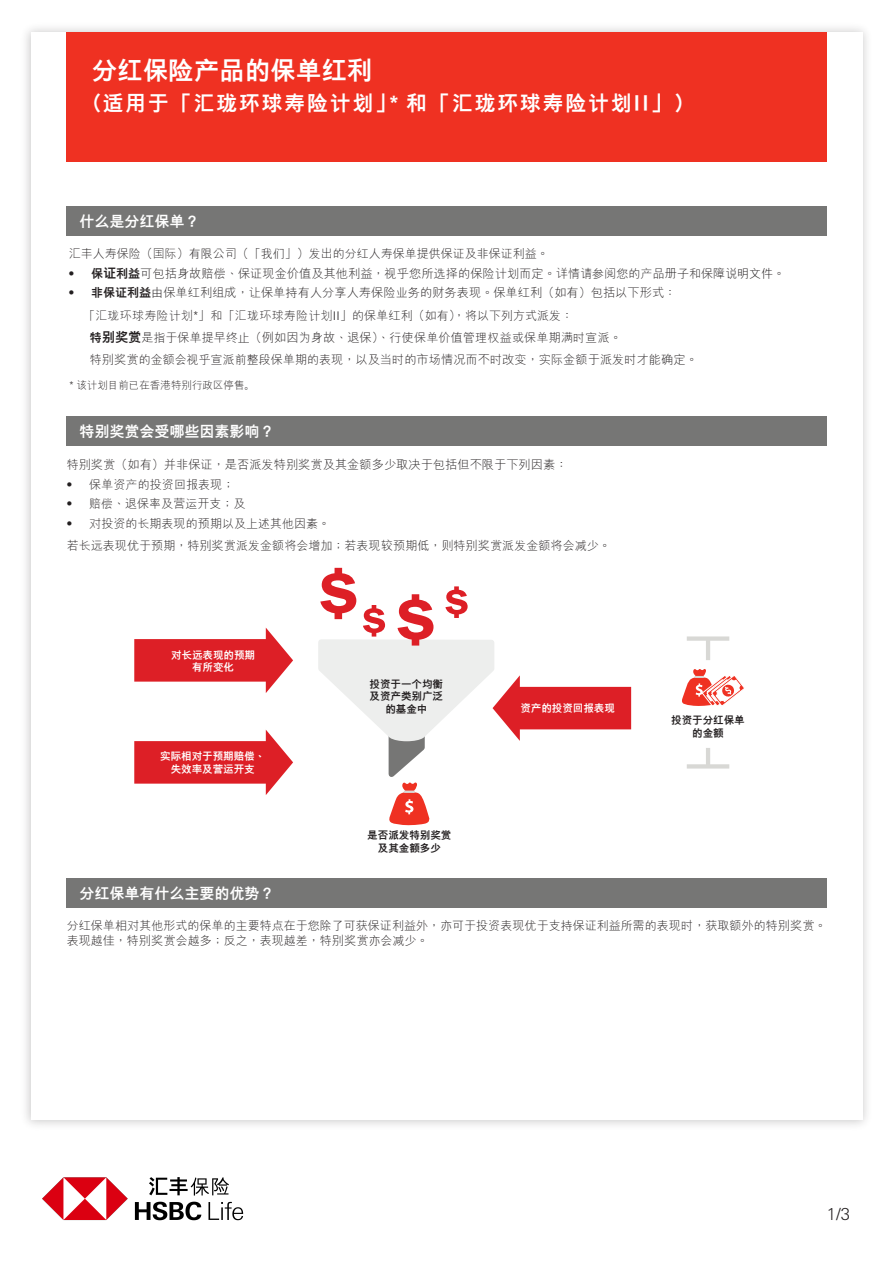
<style>
.page{position:relative;width:893px;height:1263px;background:#fff}
.page>*{position:absolute;margin:0;border:0;box-sizing:border-box;transform-origin:0 0}
.t1{font:800 25.5px "M Hei PR Cfor HSBC";color:#fff}
.t2{font:800 21px "M Hei H Kfor HSBC";letter-spacing:.08em;color:#fff}
.t3{font:300 16.5px "Univers Nextfor HSBC";color:#231f20}
.t4{font:800 15px "M Hei PR Cfor HSBC";color:#fff}
.t5{font:300 12.3px/19.5px "M Hei PR Cfor HSBC";color:#231f20}
.t6{font:300 12px/15px "M Hei PR Cfor HSBC";color:#231f20}
.t7{font:300 12px "M Hei PR Cfor HSBC";letter-spacing:.02em;color:#231f20}
.t8{font:800 10.5px/12.6px "M Hei PR Cfor HSBC";color:#231f20;text-align:center}
.t9{font:800 10.5px/12.6px "M Hei PR Cfor HSBC";color:#fff;text-align:center}
.t10{font:300 10.5px "M Hei PR Cfor HSBC";color:#231f20}
.t11{font:800 10.5px "M Hei H Kfor HSBC";color:#fff}
.s1{font-family:"M Hei PR Cfor HSBC"}
.s2{font-family:"M Hei H Kfor HSBC"}
.s3{font-size:12.3px}
.s4{font-family:"M Hei H Kfor HSBC";font-size:12px}
.s5{font-weight:800;font-size:12px}
.s6{font-weight:800;font-size:13.2px}
.s7{font-size:12px}
.s8{font-weight:800}
</style>
<div class="page">
<img style="left:26px;top:28px;width:841px;height:1097px">
<div style="left:31px;top:33px;width:831px;height:1087px;background:#fff"></div>
<div style="left:67px;top:32px;width:760px;height:130px;background:#ef3122"></div>
<div style="left:67px;top:206px;width:760px;height:30px;background:#767675"></div>
<div style="left:67px;top:416px;width:760px;height:30px;background:#767675"></div>
<svg style="left:134px;top:628px;width:159px;height:65px"></svg>
<svg style="left:134px;top:730px;width:159px;height:65px"></svg>
<svg style="left:682px;top:669px;width:62px;height:37px"></svg>
<svg style="left:687px;top:636px;width:42px;height:24px"></svg>
<svg style="left:687px;top:748px;width:42px;height:20px"></svg>
<div style="left:67px;top:878px;width:760px;height:30px;background:#767675"></div>
<svg style="left:318px;top:568px;width:313px;height:258px"></svg>
<img style="left:42px;top:1177px;width:202px;height:44px">
<h1 class="t1" style="left:92px;top:56px;width:282px">分红保险产品的保单红利</h1>
<h2 class="t2" style="left:82px;top:93px;width:614px">（<span class="s1">适用于</span>「<span class="s1">汇珑环</span>球寿险<span class="s1">计</span>划」* 和「<span class="s1">汇珑环</span>球寿险<span class="s1">计</span>划II」）</h2>
<p class="t4" style="left:79px;top:213px;width:121px">什么是分红保单<span class="s2">？</span></p>
<p class="t6" style="left:69px;top:247px;width:482px"><span class="s3">汇</span>丰人寿保险<span class="s2">（</span>国际<span class="s2">）有限公司（「</span>我们<span class="s2">」）</span>发出的分红人寿保单提供保证及非保证利益<span class="s2">。</span></p>
<p class="t5" style="left:66px;top:264px;width:721px"><span class="s4">‧</span> <span class="s5">保</span><span class="s6">证</span><span class="s5">利益</span>可包括身故赔偿<span class="s4">、</span>保证现金价值及其他利益<span class="s4">，</span>视乎您所选择的保险计划而定<span class="s4">。</span>详<span class="s7">情</span>请<span class="s7">参</span>阅<span class="s7">您的</span>产<span class="s7">品</span>册<span class="s7">子和保障</span>说<span class="s7">明文件</span><span class="s4">。‧</span> <span class="s5">非保证利益</span>由保单红利组成<span class="s4">，</span>让保单持有人分享人寿保险业务的财务表现<span class="s4">。</span>保单红利<span class="s4">（</span>如有<span class="s4">）</span>包括以下形式<span class="s4">：</span></p>
<p class="t6" style="left:83px;top:308px;width:491px"><span class="s2">「</span>汇珑环<span class="s2">球寿险</span>计<span class="s2">划*」和「</span>汇珑环<span class="s2">球寿险</span>计<span class="s2">划II」</span>的保<span class="s3">单红</span>利<span class="s2">（</span>如有<span class="s2">），</span>将以下列方式派发<span class="s2">：</span></p>
<p class="t7" style="left:90px;top:331px;width:534px"><span class="s8">特</span><span class="s6">别奖赏</span>是指于保<span class="s3">单</span>提早<span class="s3">终</span>止<span class="s2">（</span><span class="s3">例如因为身故</span><span class="s2">、</span><span class="s3">退保</span><span class="s2">）、</span>行使保单价值管理权益或保单期满时宣派<span class="s2">。</span></p>
<p class="t5" style="left:90px;top:350px;width:609px"><span class="s7">特</span>别奖赏<span class="s7">的金</span>额<span class="s7">会视乎宣派前整段保</span>单<span class="s7">期的表</span>现<span class="s4">，</span>以及当时的市场情况而不时改变<span class="s4">，</span>实际金额于派发时才能确定<span class="s4">。</span></p>
<p class="t10" style="left:69px;top:379px;width:187px">* 该计划目前已在香港特别行政区停售。</p>
<p class="t4" style="left:79px;top:423px;width:196px">特别奖赏会受哪些因素影响<span class="s2">？</span></p>
<p class="t5" style="left:67px;top:455px;width:502px"><span class="s7">特</span>别奖赏<span class="s4">（</span>如有<span class="s4">）</span>并非保证<span class="s4">，</span>是否派发特别奖赏及其金额多少取决于包括但不限于下列因素<span class="s4">：</span></p>
<p class="t5" style="left:64px;top:475px;width:172px"><span class="s4">‧</span> <span class="s7">保</span>单资产<span class="s7">的投</span>资<span class="s7">回</span>报<span class="s7">表</span>现<span class="s4">；</span></p>
<p class="t6" style="left:64px;top:494px;width:268px;line-height:19.5px"><span class="s2">‧</span> 赔偿<span class="s2">、</span>退保率及<span class="s3">营</span>运<span class="s3">开</span>支<span class="s2">；</span>及<br><span class="s2">‧</span> <span class="s3">对</span>投<span class="s3">资</span>的长期表<span class="s3">现</span>的<span class="s3">预</span>期以及上述其他因素<span class="s2">。</span></p>
<p class="t6" style="left:67px;top:539px;width:546px">若长<span class="s3">远</span>表<span class="s3">现</span>优于<span class="s3">预</span>期<span class="s2">，</span>特<span class="s3">别奖赏</span>派发金<span class="s3">额将</span>会增加<span class="s2">；</span>若表<span class="s3">现较预</span>期低<span class="s2">，</span><span class="s3">则</span>特<span class="s3">别奖赏</span>派发金<span class="s3">额将</span>会减少<span class="s2">。</span></p>
<p class="t9" style="left:171px;top:648px;width:85px">对长远表现的预期有所变化</p>
<p class="t9" style="left:160px;top:750px;width:106px">实际相对于预期赔偿<span class="s2">、</span>失效率及营运开支</p>
<p class="t4" style="left:79px;top:885px;width:196px">分红保单有什么主要的优势<span class="s2">？</span></p>
<p class="t8" style="left:370px;top:677px;width:75px">投资于一个均衡及资产类别广泛的基金中</p>
<p class="t8" style="left:367px;top:829px;width:85px">是否派发特别奖赏及其金额多少</p>
<p class="t9" style="left:520px;top:702px;width:96px">资产的投资回报表现</p>
<p class="t11" style="left:513px;top:704px;width:96px">資產的投資回報表現</p>
<p class="t8" style="left:671px;top:714px;width:75px">投资于分红保单的金额</p>
<p class="t6" style="left:67px;top:919px;width:761px">分<span class="s3">红</span>保<span class="s3">单</span>相<span class="s3">对</span>其他形式的保<span class="s3">单</span>的主要特点在于您除了可<span class="s3">获</span>保<span class="s3">证</span>利益外<span class="s2">，</span>亦可于投<span class="s3">资</span>表<span class="s3">现</span>优于支持保<span class="s3">证</span>利益所需的表<span class="s3">现时</span><span class="s2">，</span><span class="s3">获</span>取<span class="s3">额</span>外的特<span class="s3">别奖赏</span><span class="s2">。</span>表<span class="s3">现</span>越佳<span class="s2">，</span>特<span class="s3">别奖赏</span>会越多<span class="s2">；</span>反之<span class="s2">，</span>表<span class="s3">现</span>越差<span class="s2">，</span>特<span class="s3">别奖赏</span>亦会减少<span class="s2">。</span></p>
<h3 class="t3" style="left:827px;top:1203px;width:25px">1/3</h3>
</div>
